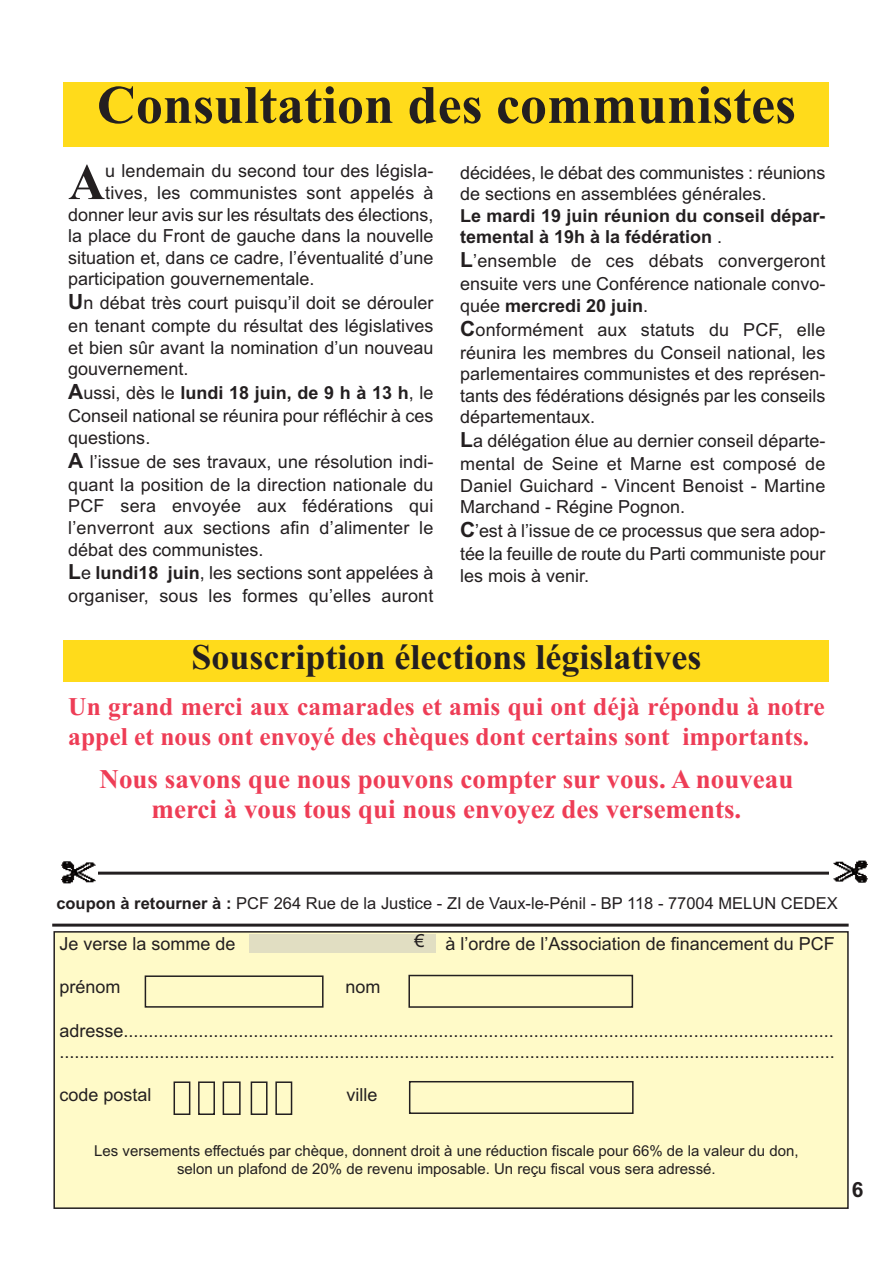
<style>
.page{position:relative;width:893px;height:1263px;background:#fff}
.page>*{position:absolute;margin:0;border:0;box-sizing:border-box;transform-origin:0 0}
.t1{font:700 54px "Times New Roman";color:#231f20}
.t2{font:700 51.15px "Times New Roman";color:#231f20}
.t3{font:700 36px "Times New Roman";color:#231f20}
.t4{font:700 27px/30px "Times New Roman";color:#ee3d56;text-align:center}
.t5{font:700 25.5px/30px "Times New Roman";color:#ee3d56}
.t6{font:700 21px "Arial";color:#231f20}
.t7{font:18px/21.9px "Arial";color:#231f20;text-align:justify}
.t8{font:700 18px/21.6px "Arial";color:#231f20}
.t9{font:16.5px "Arial";color:#231f20}
.t10{font:15px/18px "Arial";color:#231f20;text-align:center}
.s1{font-weight:700;font-size:21px}
.s2{font-weight:700}
.s3{font-weight:400}
</style>
<div class="page">
<div style="left:64px;top:82px;width:765px;height:65px;background:#ffdb1b"></div>
<hr style="left:64px;top:872px;width:797px;height:3px;background:#231f20">
<hr style="left:52px;top:924px;width:797px;height:3px;background:#231f20">
<div style="left:54px;top:932px;width:794px;height:276px;background:#fffac8"></div>
<div style="left:53px;top:931px;width:796px;height:278px;border:2px solid #231f20"></div>
<div style="left:249px;top:934px;width:187px;height:18px;background:#e1dec2"></div>
<div style="left:145px;top:975px;width:179px;height:33px;border:2px solid #231f20"></div>
<div style="left:408px;top:975px;width:225px;height:33px;border:2px solid #231f20"></div>
<div style="left:174px;top:1081px;width:16px;height:34px;border:2px solid #231f20"></div>
<div style="left:198px;top:1081px;width:17px;height:34px;border:2px solid #231f20"></div>
<div style="left:223px;top:1081px;width:18px;height:34px;border:2px solid #231f20"></div>
<div style="left:251px;top:1081px;width:17px;height:34px;border:2px solid #231f20"></div>
<div style="left:275px;top:1081px;width:17px;height:34px;border:2px solid #231f20"></div>
<img style="left:61px;top:861px;width:37px;height:23px">
<img style="left:829px;top:860px;width:39px;height:23px">
<div style="left:409px;top:1081px;width:225px;height:33px;border:2px solid #231f20"></div>
<div style="left:64px;top:640px;width:765px;height:42px;background:#ffdb1b"></div>
<h1 class="t1" style="left:97px;top:73px;width:701px">Consultation des communistes</h1>
<h2 class="t2" style="left:68px;top:151px;width:38px">A</h2>
<p class="t7" style="left:105px;top:160px;width:330px">u lendemain du second tour des législa-</p>
<p class="t7" style="left:105px;top:182px;width:330px">tives, les communistes sont appelés à</p>
<p class="t7" style="left:68px;top:203px;width:367px">donner leur avis sur les résultats des élections,</p>
<p class="t7" style="left:68px;top:225px;width:367px">la place du Front de gauche dans la nouvelle</p>
<p class="t7" style="left:68px;top:247px;width:367px">situation et, dans ce cadre, l’éventualité d’une</p>
<p class="t7" style="left:68px;top:268px;width:248px">participation gouvernementale.</p>
<p class="t7" style="left:68px;top:292px;width:367px"><span class="s1">U</span>n débat très court puisqu’il doit se dérouler en tenant compte du résultat des législatives et bien sûr avant la nomination d’un nouveau gouvernement.</p>
<p class="t7" style="left:68px;top:382px;width:367px;line-height:22.4px"><span class="s1">A</span>ussi, dès le <span class="s2">lundi 18 juin, de 9 h à 13 h</span>, le Conseil national se réunira pour réfléchir à ces questions.</p>
<p class="t7" style="left:68px;top:450px;width:367px"><span class="s1">A</span> l’issue de ses travaux, une résolution indi&shy;quant la position de la direction nationale du PCF sera envoyée aux fédérations qui l’enverront aux sections afin d’alimenter le débat des communistes.</p>
<p class="t7" style="left:68px;top:562px;width:367px;line-height:23px"><span class="s1">L</span>e <span class="s2">lundi18 juin</span>, les sections sont appelées à organiser, sous les formes qu’elles auront</p>
<p class="t7" style="left:460px;top:161px;width:367px">décidées, le débat des communistes : réunions de sections en assemblées générales.</p>
<p class="t8" style="left:460px;top:205px;width:367px">Le mardi 19 juin réunion du conseil dépar&shy;temental à 19h à la fédération <span class="s3">.</span></p>
<p class="t7" style="left:460px;top:250px;width:367px;line-height:22.4px"><span class="s1">L</span>’ensemble de ces débats convergeront ensuite vers une Conférence nationale convo&shy;quée <span class="s2">mercredi 20 juin</span>.</p>
<p class="t7" style="left:460px;top:318px;width:367px"><span class="s1">C</span>onformément aux statuts du PCF, elle réunira les membres du Conseil national, les parlementaires communistes et des représen&shy;tants des fédérations désignés par les conseils départementaux.</p>
<p class="t7" style="left:460px;top:430px;width:367px"><span class="s1">L</span>a délégation élue au dernier conseil départe&shy;mental de Seine et Marne est composé de Daniel Guichard - Vincent Benoist - Martine Marchand - Régine Pognon.</p>
<p class="t7" style="left:460px;top:520px;width:367px;line-height:22.4px"><span class="s1">C</span>’est à l’issue de ce processus que sera adop&shy;tée la feuille de route du Parti communiste pour les mois à venir.</p>
<h3 class="t3" style="left:191px;top:636px;width:511px">Souscription élections législatives</h3>
<h3 class="t5" style="left:68px;top:691px;width:758px">Un grand merci aux camarades et amis qui ont déjà répondu à notre appel et nous ont envoyé des chèques dont certains sont importants.</h3>
<h3 class="t4" style="left:100px;top:764px;width:695px">Nous savons que nous pouvons compter sur vous. A nouveau merci à vous tous qui nous envoyez des versements.</h3>
<p class="t9" style="left:56px;top:894px;width:783px"><span class="s2">coupon à retourner à :</span> PCF 264 Rue de la Justice - ZI de Vaux-le-Pénil - BP 118 - 77004 MELUN CEDEX</p>
<p class="t7" style="left:59px;top:933px;width:178px">Je verse la somme de</p>
<p class="t7" style="left:446px;top:933px;width:391px">à l’ordre de l’Association de financement du PCF</p>
<p class="t7" style="left:59px;top:976px;width:63px">prénom</p>
<p class="t7" style="left:346px;top:976px;width:37px">nom</p>
<p class="t7" style="left:59px;top:1019px;width:777px">adresse.............................................................................................................................................. ...........................................................................................................................................................</p>
<p class="t7" style="left:59px;top:1084px;width:94px">code postal</p>
<p class="t7" style="left:347px;top:1084px;width:32px">ville</p>
<p class="t7" style="left:414px;top:930px;width:12px">€</p>
<p class="t10" style="left:94px;top:1142px;width:706px">Les versements effectués par chèque, donnent droit à une réduction fiscale pour 66% de la valeur du don, selon un plafond de 20% de revenu imposable. Un reçu fiscal vous sera adressé.</p>
<p class="t6" style="left:852px;top:1178px;width:13px">6</p>
</div>
